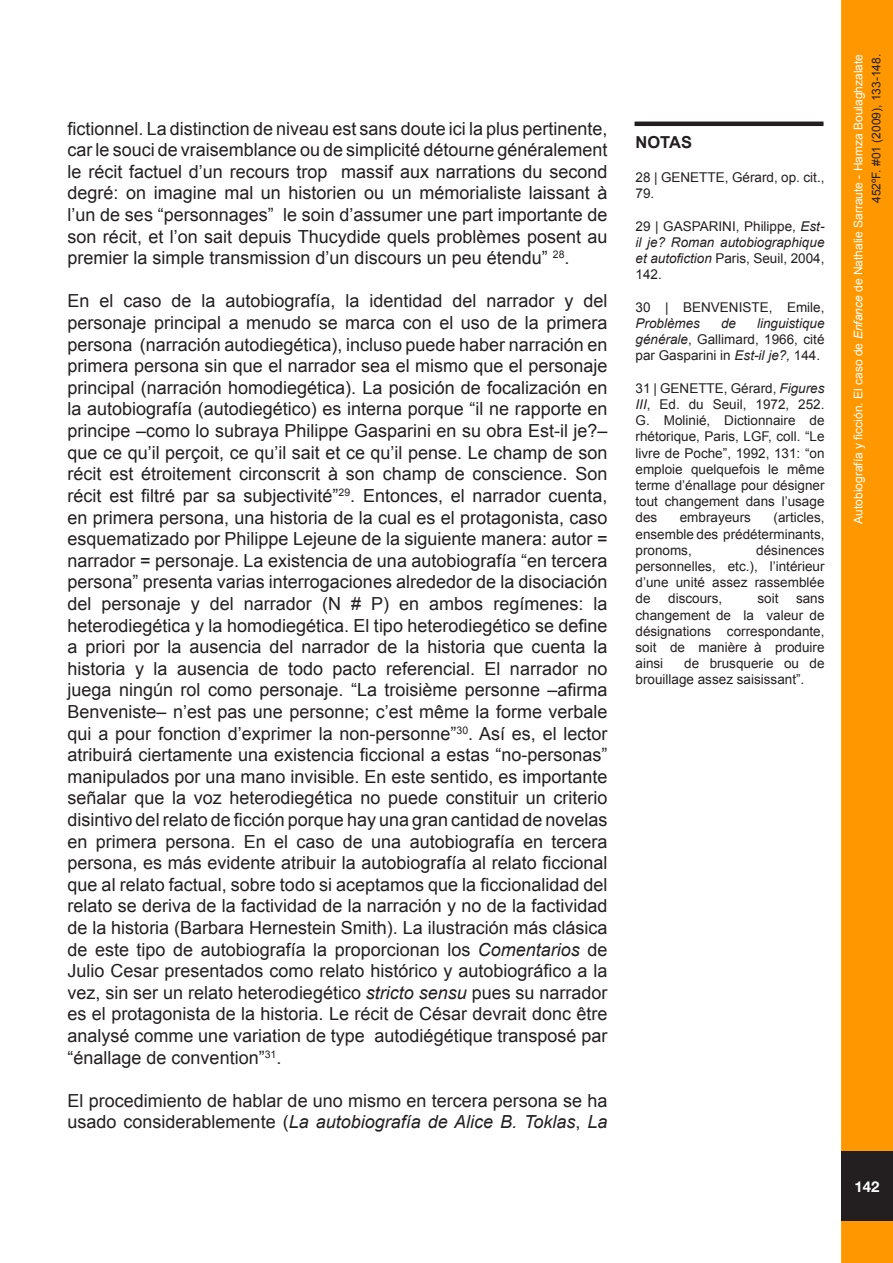
<style>
.page{position:relative;width:893px;height:1263px;background:#fff}
.page>*{position:absolute;margin:0;border:0;box-sizing:border-box;transform-origin:0 0}
.Estilo_de_párrafo_1{font:18px/21.6px "Arial";color:#231f20;text-align:justify}
.Estilo_de_párrafo_1-2{font:700 16.5px "Arial";color:#231f20}
.t1{font:700 15px "Helvetica Neue";color:#fff}
.Estilo_de_párrafo_1-3{font:13.5px/16.2px "Arial";color:#231f20;text-align:justify}
.Estilo_de_párrafo_1-4{font:italic 13.5px "Arial";color:#231f20}
.t2{font:12px/18px "Arial";color:#fff;text-align:right}
.s1{font-style:italic}
.s2{color:#231f20}
</style>
<div class="page">
<div style="left:841px;top:0;width:52px;height:1263px;background:#ff9800;border:3px solid #ff9800"></div>
<div style="left:841px;top:1151px;width:52px;height:70px;background:#231f20"></div>
<hr style="left:634px;top:122px;width:189px;height:4px;background:#231f20">
<p class="Estilo_de_párrafo_1" style="left:68px;top:118px;width:541px">fictionnel. La distinction de niveau est sans doute ici la plus pertinente, car le souci de vraisemblance ou de simplicité détourne généralement le récit factuel d’un recours trop massif aux narrations du second degré: on imagine mal un historien ou un mémorialiste laissant à l’un de ses “personnages” le soin d’assumer une part importante de son récit, et l’on sait depuis Thucydide quels problèmes posent au premier la simple transmission d’un discours un peu étendu” <sup>28</sup>.</p>
<p class="Estilo_de_párrafo_1" style="left:68px;top:291px;width:541px">En el caso de la autobiografía, la identidad del narrador y del personaje principal a menudo se marca con el uso de la primera persona (narración autodiegética), incluso puede haber narración en primera persona sin que el narrador sea el mismo que el personaje principal (narración homodiegética). La posición de focalización en la autobiografía (autodiegético) es interna porque “il ne rapporte en principe –como lo subraya Philippe Gasparini en su obra Est-il je?– que ce qu’il perçoit, ce qu’il sait et ce qu’il pense. Le champ de son récit est étroitement circonscrit à son champ de conscience. Son récit est filtré par sa subjectivité”<sup>29</sup>. Entonces, el narrador cuenta, en primera persona, una historia de la cual es el protagonista, caso esquematizado por Philippe Lejeune de la siguiente manera: autor = narrador = personaje. La existencia de una autobiografía “en tercera persona” presenta varias interrogaciones alrededor de la disociación del personaje y del narrador (N # P) en ambos regímenes: la heterodiegética y la homodiegética. El tipo heterodiegético se define a priori por la ausencia del narrador de la historia que cuenta la historia y la ausencia de todo pacto referencial. El narrador no juega ningún rol como personaje. “La troisième personne –afirma Benveniste– n’est pas une personne; c’est même la forme verbale qui a pour fonction d’exprimer la non-personne”<sup>30</sup>. Así es, el lector atribuirá ciertamente una existencia ficcional a estas “no-personas” manipulados por una mano invisible. En este sentido, es importante señalar que la voz heterodiegética no puede constituir un criterio disintivo del relato de ficción porque hay una gran cantidad de novelas en primera persona. En el caso de una autobiografía en tercera persona, es más evidente atribuir la autobiografía al relato ficcional que al relato factual, sobre todo si aceptamos que la ficcionalidad del relato se deriva de la factividad de la narración y no de la factividad de la historia (Barbara Hernestein Smith). La ilustración más clásica de este tipo de autobiografía la proporcionan los <span class="s1">Comentarios</span> de Julio Cesar presentados como relato histórico y autobiográfico a la vez, sin ser un relato heterodiegético <span class="s1">stricto sensu</span> pues su narrador es el protagonista de la historia. Le récit de César devrait donc être analysé comme une variation de type autodiégétique transposé par “énallage de convention”<sup>31</sup>.</p>
<p class="Estilo_de_párrafo_1" style="left:68px;top:1090px;width:541px">El procedimiento de hablar de uno mismo en tercera persona se ha usado considerablemente (<span class="s1">La autobiografía de Alice B. Toklas</span>, <span class="s1">La</span></p>
<p class="Estilo_de_párrafo_1-2" style="left:635px;top:131px;width:58px">NOTAS</p>
<p class="Estilo_de_párrafo_1-3" style="left:635px;top:169px;width:190px">28 | GENETTE, Gérard, op. cit.,<br>79.</p>
<p class="Estilo_de_párrafo_1-3" style="left:635px;top:218px;width:191px">29 | GASPARINI, Philippe, <span class="s1">Est&shy;il je? Roman autobiographique et autofiction</span> Paris, Seuil, 2004, 142.</p>
<p class="Estilo_de_párrafo_1-3" style="left:635px;top:299px;width:191px">30 | BENVENISTE, Emile,<br><span class="s1">Problèmes</span></p>
<p class="Estilo_de_párrafo_1-3" style="left:635px;top:315px;width:191px;text-indent:121px"><span class="s1">linguistique générale</span>, Gallimard, 1966, cité par Gasparini in <span class="s1">Est-il je?,</span> 144.</p>
<p class="Estilo_de_párrafo_1-3" style="left:635px;top:380px;width:190px">31 | GENETTE, Gérard, <span class="s1">Figures III</span>, Ed. du Seuil, 1972, 252.<br>G. Molinié, Dictionnaire de rhétorique, Paris, LGF, coll. “Le livre de Poche”, 1992, 131: “on emploie quelquefois le même terme d’énallage pour désigner tout changement dans l’usage des</p>
<p class="Estilo_de_párrafo_1-4" style="left:721px;top:314px;width:17px">de</p>
<p class="Estilo_de_párrafo_1-3" style="left:635px;top:510px;width:190px;text-indent:138px">(articles, ensemble des prédéterminants, pronoms,</p>
<p class="Estilo_de_párrafo_1-3" style="left:680px;top:510px;width:73px">embrayeurs</p>
<p class="Estilo_de_párrafo_1-3" style="left:635px;top:542px;width:190px;text-indent:121px">désinences personnelles, etc.), l’intérieur d’une unité assez rassemblée de</p>
<p class="Estilo_de_párrafo_1-3" style="left:668px;top:591px;width:56px">discours,</p>
<p class="Estilo_de_párrafo_1-3" style="left:757px;top:591px;width:23px">soit</p>
<p class="Estilo_de_párrafo_1-3" style="left:635px;top:591px;width:190px;text-indent:160px">sans changement de la valeur de désignations correspondante, soit de manière à produire ainsi</p>
<p class="Estilo_de_párrafo_1-3" style="left:635px;top:655px;width:190px;text-indent:49px">de brusquerie ou de brouillage assez saisissant”.</p>
<p class="t2" style="left:849px;top:524px;width:471px;rotate:-90deg">Autobiografía y ficción. El caso de <span class="s1">Enfance</span> de Nathalie Sarraute - Hamza Boulaghzalate<br><span class="s2">452ºF. #01 (2009), 133-148.</span></p>
<p class="t1" style="left:854px;top:1177px;width:27px">142</p>
</div>
